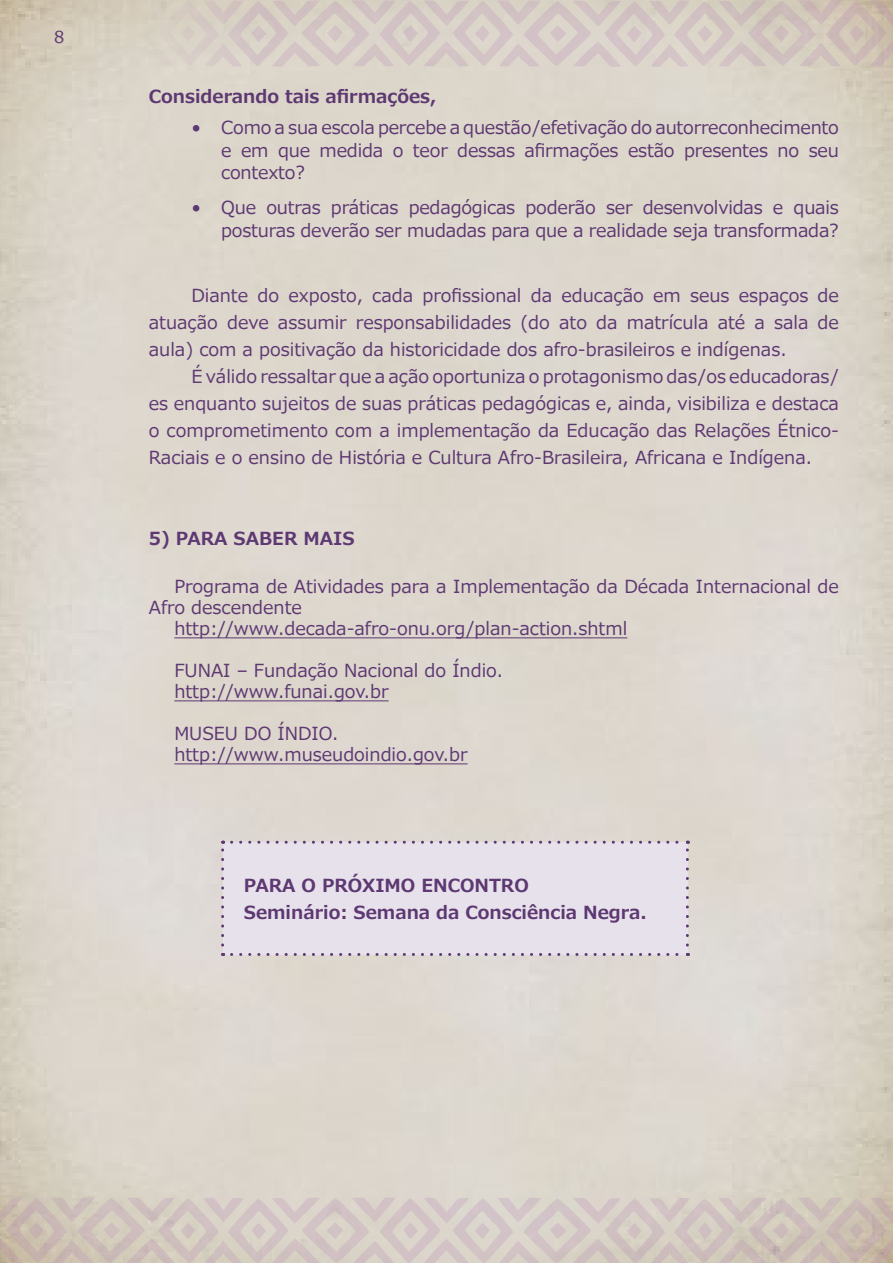
<style>
.page{position:relative;width:893px;height:1263px;background:#fff}
.page>*{position:absolute;margin:0;border:0;box-sizing:border-box;transform-origin:0 0}
.Parágrafo_da_Lista{font:18px/27px "Meiryo";color:#5d3872;text-align:justify}
.Parágrafo_da_Lista-2{font:700 18px "Meiryo";color:#5d3872}
.t1{font:16.5px "Meiryo";color:#5d3872}
</style>
<div class="page">
<img style="left:0;top:67px;width:893px;height:1130px">
<svg style="left:0;top:0;width:893px;height:67px;background:#d4cac1"></svg>
<svg style="left:0;top:1197px;width:893px;height:66px;background:#d2c6bf"></svg>
<hr style="left:174px;top:637px;width:453px;height:1px;background:#5d3872">
<hr style="left:174px;top:700px;width:215px;height:1px;background:#5d3872">
<hr style="left:174px;top:763px;width:294px;height:1px;background:#5d3872">
<div style="left:223px;top:842px;width:464px;height:112px;background:#e6e1ea"></div>
<svg style="left:221px;top:841px;width:3px;height:104px"></svg>
<svg style="left:232px;top:841px;width:457px;height:104px"></svg>
<svg style="left:232px;top:953px;width:456px;height:3px"></svg>
<p class="t1" style="left:54px;top:26px;width:12px">8</p>
<p class="Parágrafo_da_Lista-2" style="left:149px;top:84px;width:289px">Considerando tais afirmações,</p>
<p class="Parágrafo_da_Lista" style="left:221px;top:117px;width:619px;line-height:22.5px;text-indent:-30px">• Como a sua escola percebe a questão/efetivação do autorreconhecimento e em que medida o teor dessas afirmações estão presentes no seu contexto?</p>
<p class="Parágrafo_da_Lista" style="left:191px;top:198px;width:649px;line-height:22.5px;text-align:right">• Que outras práticas pedagógicas poderão ser desenvolvidas e quais posturas deverão ser mudadas para que a realidade seja transformada?</p>
<p class="Parágrafo_da_Lista" style="left:149px;top:283px;width:692px;text-indent:43px">Diante do exposto, cada profissional da educação em seus espaços de atuação deve assumir responsabilidades (do ato da matrícula até a sala de aula) com a positivação da historicidade dos afro-brasileiros e indígenas.</p>
<p class="Parágrafo_da_Lista" style="left:149px;top:364px;width:692px;text-indent:43px">É válido ressaltar que a ação oportuniza o protagonismo das/os educadoras/ es enquanto sujeitos de suas práticas pedagógicas e, ainda, visibiliza e destaca o comprometimento com a implementação da Educação das Relações Étnico-Raciais e o ensino de História e Cultura Afro-Brasileira, Africana e Indígena.</p>
<p class="Parágrafo_da_Lista-2" style="left:149px;top:526px;width:207px">5) PARA SABER MAIS</p>
<p class="Parágrafo_da_Lista" style="left:149px;top:577px;width:692px;line-height:21px;text-indent:26px">Programa de Atividades para a Implementação da Década Internacional de<br>Afro descendente</p>
<p class="Parágrafo_da_Lista" style="left:174px;top:616px;width:454px">http://www.decada-afro-onu.org/plan-action.shtml</p>
<p class="Parágrafo_da_Lista" style="left:174px;top:658px;width:330px">FUNAI – Fundação Nacional do Índio.</p>
<p class="Parágrafo_da_Lista" style="left:174px;top:679px;width:216px">http://www.funai.gov.br</p>
<p class="Parágrafo_da_Lista" style="left:174px;top:721px;width:166px">MUSEU DO ÍNDIO.</p>
<p class="Parágrafo_da_Lista" style="left:174px;top:742px;width:295px">http://www.museudoindio.gov.br</p>
<p class="Parágrafo_da_Lista-2" style="left:244px;top:872px;width:286px">PARA O PRÓXIMO ENCONTRO</p>
<p class="Parágrafo_da_Lista-2" style="left:244px;top:899px;width:404px">Seminário: Semana da Consciência Negra.</p>
</div>
